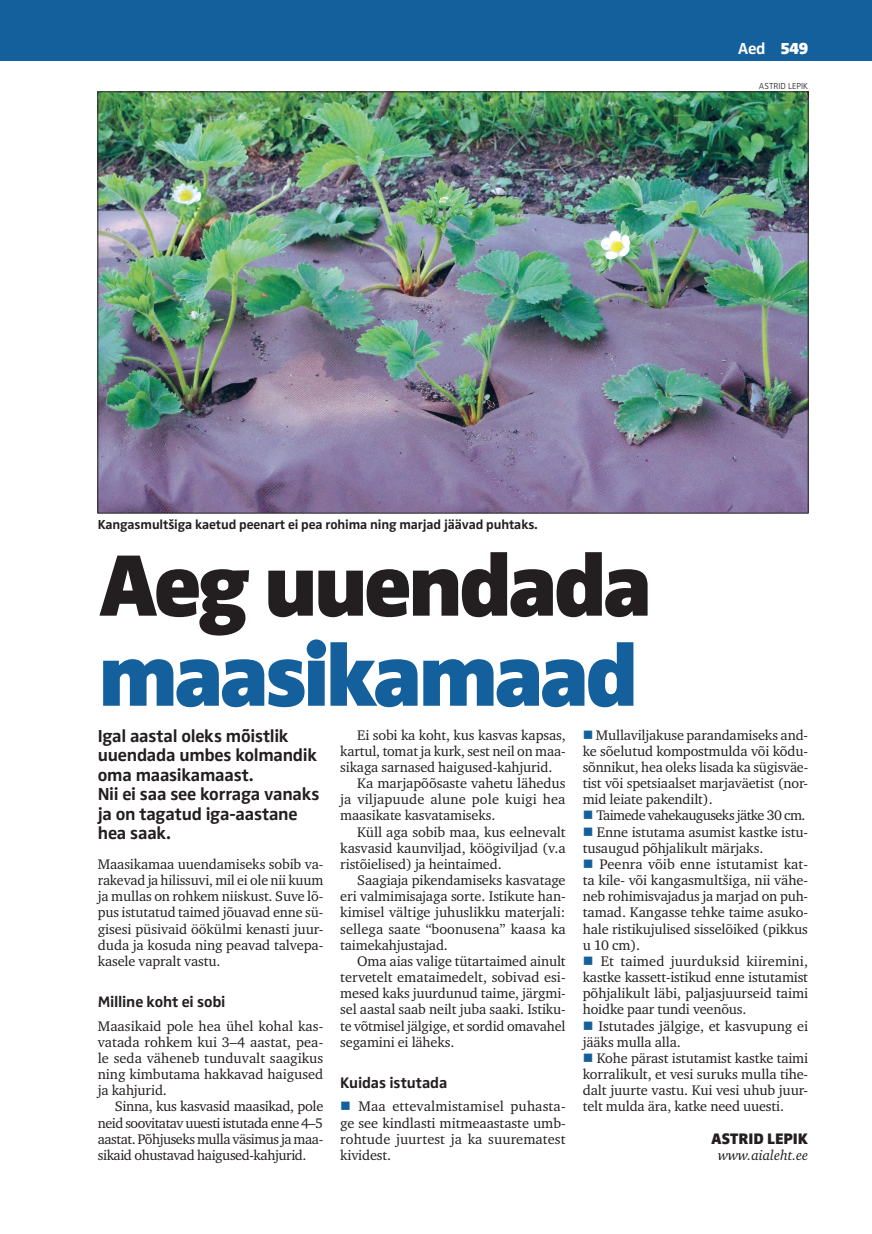
<style>
.page{position:relative;width:872px;height:1234px;background:#fff}
.page>*{position:absolute;margin:0;border:0;box-sizing:border-box;transform-origin:0 0}
.t1{font:900 90px "Zwo Pro";letter-spacing:-.05em;color:#231f20}
.t2{font:900 90px "Zwo Pro";letter-spacing:-.05em;color:#14609c}
.t3{font:700 18px/19.5px "Zwo Pro";letter-spacing:-.015em;color:#231f20}
.t4{font:700 16.5px "Zwo Pro";color:#fff}
.t5{font:700 15.75px "Zwo Pro";letter-spacing:-.01em;color:#231f20}
.t6{font:900 15.75px "Zwo Pro";color:#231f20}
.t7{font:14.25px/16.2px "Charter ITC";letter-spacing:-.01em;color:#231f20;text-align:justify}
.t8{font:14.25px "Charter ITC";letter-spacing:-.04em;color:#231f20}
.t9{font:italic 14.25px "Charter ITC";letter-spacing:-.01em;color:#231f20}
.t10{font:700 13.5px "Zwo Pro";letter-spacing:-.01em;color:#231f20}
.t11{font:300 9px "Zwo Pro";color:#231f20}
.s1{font-weight:900}
.s2{color:#14609c}
</style>
<div class="page">
<div style="left:0;top:0;width:872px;height:60px;background:#14609c"></div>
<img style="left:100px;top:94px;width:706px;height:417px">
<p class="t4" style="left:738px;top:39px;width:72px">Aed <span class="s1">549</span></p>
<p class="t11" style="left:759px;top:81px;width:51px">ASTRID LEPIK</p>
<p class="t10" style="left:98px;top:517px;width:441px">Kangasmultšiga kaetud peenart ei pea rohima ning marjad jäävad puhtaks.</p>
<h1 class="t1" style="left:98px;top:531px;width:556px">Aeg uuendada</h1>
<h1 class="t2" style="left:98px;top:621px;width:542px">maasikamaad</h1>
<p class="t3" style="left:98px;top:726px;width:223px">Igal aastal oleks mõistlik uuendada umbes kolmandik oma maasikamaast.<br>Nii ei saa see korraga vanaks ja on tagatud iga-aastane hea saak.</p>
<p class="t7" style="left:98px;top:855px;width:227px">Maasikamaa uuendamiseks sobib va&shy;rakevad ja hilissuvi, mil ei ole nii kuum ja mullas on rohkem niiskust. Suve lõ&shy;pus istutatud taimed jõuavad enne sü&shy;gisesi püsivaid öökülmi kenasti juur&shy;duda ja kosuda ning peavad talvepa&shy;kasele vapralt vastu.</p>
<p class="t5" style="left:98px;top:992px;width:129px">Milline koht ei sobi</p>
<p class="t7" style="left:98px;top:1017px;width:227px">Maasikaid pole hea ühel kohal kas&shy;vatada rohkem kui 3–4 aastat, pea&shy;le seda väheneb tunduvalt saagikus ning kimbutama hakkavad haigused ja kahjurid.</p>
<p class="t7" style="left:98px;top:1098px;width:227px;text-indent:17px">Sinna, kus kasvasid maasikad, pole neid soovitatav uuesti istutada enne 4–5 aastat. Põhjuseks mulla väsimus ja maa&shy;sikaid ohustavad haigused-kahjurid.</p>
<p class="t7" style="left:357px;top:726px;width:210px">Ei sobi ka koht, kus kasvas kapsas,</p>
<p class="t7" style="left:340px;top:742px;width:227px">kartul, tomat ja kurk, sest neil on maa-</p>
<p class="t7" style="left:340px;top:758px;width:214px">sikaga sarnased haigused-kahjurid.</p>
<p class="t7" style="left:357px;top:774px;width:210px">Ka marjapõõsaste vahetu lähedus</p>
<p class="t7" style="left:340px;top:791px;width:227px">ja viljapuude alune pole kuigi hea</p>
<p class="t7" style="left:340px;top:807px;width:157px">maasikate kasvatamiseks.</p>
<p class="t7" style="left:357px;top:823px;width:210px">Küll aga sobib maa, kus eelnevalt</p>
<p class="t7" style="left:340px;top:839px;width:227px">kasvasid kaunviljad, köögiviljad (v.a</p>
<p class="t7" style="left:340px;top:855px;width:163px">ristõielised) ja heintaimed.</p>
<p class="t7" style="left:357px;top:871px;width:210px">Saagiaja pikendamiseks kasvatage</p>
<p class="t7" style="left:340px;top:888px;width:227px">eri valmimisajaga sorte. Istikute han-</p>
<p class="t7" style="left:340px;top:904px;width:227px">kimisel vältige juhuslikku materjali:</p>
<p class="t7" style="left:340px;top:920px;width:227px">sellega saate “boonusena” kaasa ka</p>
<p class="t7" style="left:340px;top:936px;width:109px">taimekahjustajad.</p>
<p class="t7" style="left:357px;top:952px;width:210px">Oma aias valige tütartaimed ainult</p>
<p class="t7" style="left:340px;top:968px;width:227px">tervetelt emataimedelt, sobivad esi-</p>
<p class="t7" style="left:340px;top:985px;width:227px">mesed kaks juurdunud taime, järgmi-</p>
<p class="t7" style="left:340px;top:1001px;width:227px">sel aastal saab neilt juba saaki. Istiku-</p>
<p class="t7" style="left:340px;top:1017px;width:227px">te võtmisel jälgige, et sordid omavahel</p>
<p class="t7" style="left:340px;top:1033px;width:116px">segamini ei läheks.</p>
<p class="t5" style="left:340px;top:1073px;width:109px">Kuidas istutada</p>
<p class="t7" style="left:340px;top:1098px;width:227px"><span class="s2">■</span> Maa ettevalmistamisel puhasta&shy;ge see kindlasti mitmeaastaste umb&shy;rohtude juurtest ja ka suurematest kividest.</p>
<p class="t7" style="left:583px;top:726px;width:227px"><span class="s2">■</span> Mullaviljakuse parandamiseks and&shy;ke sõelutud kompostmulda või kõdu&shy;sõnnikut, hea oleks lisada ka sügisväe&shy;tist või spetsiaalset marjaväetist (nor&shy;mid leiate pakendilt).</p>
<p class="t8" style="left:583px;top:806px;width:224px"><span class="s2">■</span> Taimede vahekauguseks jätke 30 cm.</p>
<p class="t7" style="left:583px;top:823px;width:227px"><span class="s2">■</span> Enne istutama asumist kastke istu&shy;tusaugud põhjalikult märjaks.</p>
<p class="t7" style="left:583px;top:855px;width:227px"><span class="s2">■</span> Peenra võib enne istutamist kat&shy;ta kile- või kangasmultšiga, nii vähe&shy;neb rohimisvajadus ja marjad on puh&shy;tamad. Kangasse tehke taime asuko&shy;hale ristikujulised sisselõiked (pikkus u 10 cm).</p>
<p class="t7" style="left:583px;top:952px;width:227px"><span class="s2">■</span> Et taimed juurduksid kiiremini, kastke kassett-istikud enne istutamist põhjalikult läbi, paljasjuurseid taimi hoidke paar tundi veenõus.</p>
<p class="t7" style="left:583px;top:1017px;width:227px"><span class="s2">■</span> Istutades jälgige, et kasvupung ei jääks mulla alla.</p>
<p class="t7" style="left:583px;top:1049px;width:227px"><span class="s2">■</span> Kohe pärast istutamist kastke taimi korralikult, et vesi suruks mulla tihe&shy;dalt juurte vastu. Kui vesi uhub juur&shy;telt mulda ära, katke need uuesti.</p>
<p class="t6" style="left:711px;top:1128px;width:98px">ASTRID LEPIK</p>
<p class="t9" style="left:718px;top:1145px;width:91px">www.aialeht.ee</p>
</div>
